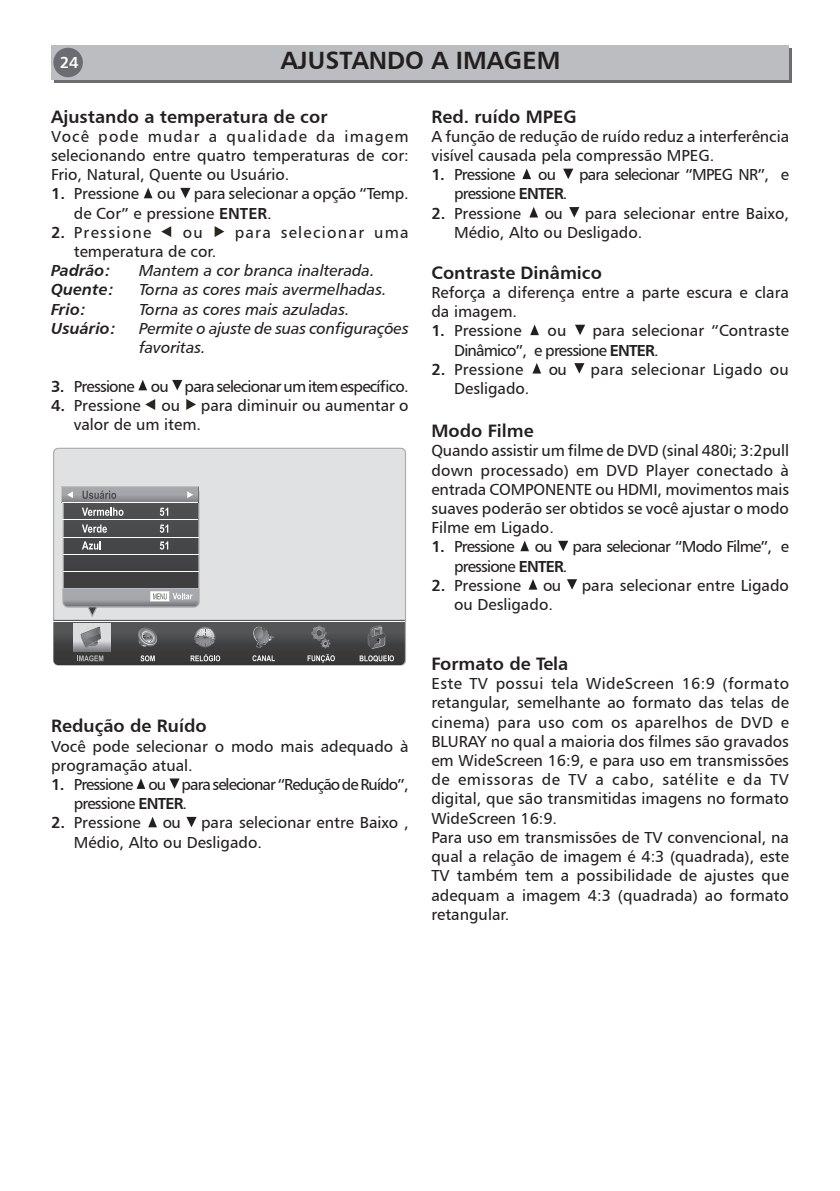
<style>
.page{position:relative;width:840px;height:1191px;background:#fff}
.page>*{position:absolute;margin:0;border:0;box-sizing:border-box;transform-origin:0 0}
.t1{font:25px "Humanist 777 BT Bold B";color:#231f20}
.t2{font:18px "Humanist 777 BT Bold B";color:#231f20}
.t3{font:16px/19.2px "Humanist 777 BT Roman B";color:#231f20}
.t4{font:16px/19.2px "Humanist 777 BT Italic B";color:#231f20}
.t5{font:16px "Humanist 777 BT Roman B";letter-spacing:-.045em;color:#231f20}
.t6{font:16px/19.2px "Humanist 777 BT Roman B";letter-spacing:-.05em;color:#231f20}
.t7{font:16px/19.2px "Humanist 777 BT Roman B";letter-spacing:-.06em;color:#231f20}
.t8{font:16px "Humanist 777 BT Roman B";letter-spacing:.08em;color:#231f20}
.t9{font:16px "Humanist 777 BT Bold Italic B";color:#231f20}
.t10{font:16px "Humanist 777 BT Bold B";color:#fff}
.s1{font-family:"Humanist 777 BT Bold B"}
</style>
<div class="page">
<svg style="left:54px;top:48px;width:737px;height:34px;background:#86878a"></svg>
<div style="left:51px;top:45px;width:737px;height:34px;background:#bcbdc0"></div>
<div style="left:53px;top:48px;width:30px;height:29px;background:#6c6d70;border-radius:50%"></div>
<svg style="left:144px;top:188px;width:8px;height:10px"></svg>
<svg style="left:180px;top:188px;width:10px;height:10px"></svg>
<svg style="left:161px;top:226px;width:10px;height:11px"></svg>
<svg style="left:214px;top:226px;width:10px;height:11px"></svg>
<svg style="left:138px;top:380px;width:9px;height:10px"></svg>
<svg style="left:172px;top:380px;width:10px;height:10px"></svg>
<svg style="left:145px;top:399px;width:10px;height:11px"></svg>
<svg style="left:186px;top:399px;width:10px;height:11px"></svg>
<svg style="left:136px;top:778px;width:9px;height:11px"></svg>
<svg style="left:169px;top:778px;width:10px;height:11px"></svg>
<svg style="left:148px;top:817px;width:9px;height:10px"></svg>
<svg style="left:186px;top:817px;width:10px;height:10px"></svg>
<div style="left:54px;top:448px;width:351px;height:217px;background:#e0e1e3;border-radius:5px"></div>
<svg style="left:54px;top:486px;width:350px;height:179px"></svg>
<svg style="left:522px;top:168px;width:9px;height:11px"></svg>
<svg style="left:563px;top:169px;width:10px;height:10px"></svg>
<svg style="left:529px;top:207px;width:9px;height:10px"></svg>
<svg style="left:569px;top:207px;width:10px;height:10px"></svg>
<svg style="left:530px;top:324px;width:8px;height:11px"></svg>
<svg style="left:575px;top:325px;width:10px;height:10px"></svg>
<svg style="left:532px;top:363px;width:9px;height:10px"></svg>
<svg style="left:574px;top:363px;width:10px;height:10px"></svg>
<svg style="left:520px;top:540px;width:8px;height:11px"></svg>
<svg style="left:558px;top:541px;width:10px;height:10px"></svg>
<svg style="left:529px;top:579px;width:8px;height:10px"></svg>
<svg style="left:567px;top:579px;width:10px;height:10px"></svg>
<p class="t10" style="left:60px;top:52px;width:20px">24</p>
<h1 class="t1" style="left:281px;top:44px;width:62px">ajustando</h1>
<h1 class="t1" style="left:431px;top:44px;width:41px">a ima</h1>
<h1 class="t1" style="left:503px;top:44px;width:37px">gem</h1>
<p class="t2" style="left:51px;top:105px;width:278px">Ajustando a temperatura de cor</p>
<p class="t3" style="left:51px;top:126px;width:359px;text-align:justify">Você pode mudar a qualidade da imagem selecionando entre quatro temperaturas de cor:<br>Frio, Natural, Quente ou Usuário.</p>
<p class="t3" style="left:74px;top:184px;width:336px;text-indent:-23px"><span class="s1">1.</span> Pressione ou para selecionar a opção “Temp. de Cor” e pressione <span class="s1">ENTER</span>.</p>
<p class="t8" style="left:51px;top:222px;width:102px"><span class="s1">2.</span> Pressione</p>
<p class="t3" style="left:183px;top:222px;width:22px">ou</p>
<p class="t8" style="left:234px;top:222px;width:175px">para selecionar uma</p>
<p class="t3" style="left:74px;top:242px;width:144px">temperatura de cor.</p>
<p class="t9" style="left:51px;top:260px;width:62px">Padrão:</p>
<p class="t4" style="left:139px;top:261px;width:237px">Mantem a cor branca inalterada.</p>
<p class="t9" style="left:51px;top:280px;width:65px">Quente:</p>
<p class="t4" style="left:139px;top:280px;width:249px">Torna as cores mais avermelhadas.</p>
<p class="t9" style="left:51px;top:299px;width:37px">Frio:</p>
<p class="t4" style="left:139px;top:299px;width:212px">Torna as cores mais azuladas.</p>
<p class="t9" style="left:51px;top:318px;width:67px">Usuário:</p>
<p class="t4" style="left:139px;top:318px;width:271px">Permite o ajuste de suas configurações favoritas.</p>
<p class="t5" style="left:51px;top:376px;width:359px"><span class="s1">3.</span> Pressione ou para selecionar um item específico.</p>
<p class="t3" style="left:51px;top:395px;width:91px"><span class="s1">4.</span> Pressione</p>
<p class="t3" style="left:161px;top:395px;width:20px">ou</p>
<p class="t3" style="left:74px;top:395px;width:336px;text-indent:127px">para diminuir ou aumentar o valor de um item.</p>
<p class="t2" style="left:51px;top:715px;width:157px">Redução de Ruído</p>
<p class="t3" style="left:51px;top:736px;width:359px">Você pode selecionar o modo mais adequado à programação atual.</p>
<p class="t7" style="left:74px;top:774px;width:336px;text-indent:-23px"><span class="s1">1.</span> Pressione ou para selecionar “Redução de Ruído”, pressione <span class="s1">ENTER</span>.</p>
<p class="t3" style="left:51px;top:813px;width:91px"><span class="s1">2.</span> Pressione</p>
<p class="t3" style="left:163px;top:813px;width:19px">ou</p>
<p class="t3" style="left:74px;top:813px;width:336px;text-indent:127px">para selecionar entre Baixo ,<br>Médio, Alto ou Desligado.</p>
<p class="t2" style="left:431px;top:105px;width:144px">Red. ruído MPEG</p>
<p class="t3" style="left:431px;top:126px;width:359px">A função de redução de ruído reduz a interferência visível causada pela compressão MPEG.</p>
<p class="t5" style="left:431px;top:165px;width:85px"><span class="s1">1.</span> Pressione</p>
<p class="t3" style="left:538px;top:165px;width:20px">ou</p>
<p class="t5" style="left:578px;top:165px;width:211px">para selecionar “MPEG NR”, e</p>
<p class="t6" style="left:454px;top:184px;width:115px">pressione <span class="s1">ENTER</span>.</p>
<p class="t3" style="left:431px;top:203px;width:91px"><span class="s1">2.</span> Pressione</p>
<p class="t3" style="left:544px;top:203px;width:19px">ou</p>
<p class="t3" style="left:454px;top:203px;width:336px;text-indent:130px">para selecionar entre Baixo,<br>Médio, Alto ou Desligado.</p>
<p class="t2" style="left:431px;top:261px;width:172px">Contraste Dinâmico</p>
<p class="t3" style="left:431px;top:282px;width:359px">Reforça a diferença entre a parte escura e clara da imagem.</p>
<p class="t3" style="left:431px;top:321px;width:92px"><span class="s1">1.</span> Pressione</p>
<p class="t3" style="left:547px;top:321px;width:20px">ou</p>
<p class="t3" style="left:454px;top:321px;width:336px;text-indent:138px">para selecionar “Contraste<br>Dinâmico”, e pressione <span class="s1">ENTER</span>.</p>
<p class="t3" style="left:431px;top:359px;width:93px"><span class="s1">2.</span> Pressione</p>
<p class="t3" style="left:548px;top:359px;width:20px">ou</p>
<p class="t3" style="left:590px;top:359px;width:200px">para selecionar Ligado ou</p>
<p class="t3" style="left:454px;top:378px;width:77px">Desligado.</p>
<p class="t2" style="left:431px;top:419px;width:104px">Modo Filme</p>
<p class="t3" style="left:431px;top:441px;width:359px;text-align:justify">Quando assistir um filme de DVD (sinal 480i; 3:2pull down processado) em DVD Player conectado à entrada COMPONENTE ou HDMI, movimentos mais suaves poderão ser obtidos se você ajustar o modo Filme em Ligado.</p>
<p class="t6" style="left:454px;top:537px;width:336px;text-indent:-23px"><span class="s1">1.</span> Pressione ou para selecionar “Modo Filme”, e pressione <span class="s1">ENTER</span>.</p>
<p class="t3" style="left:431px;top:575px;width:91px"><span class="s1">2.</span> Pressione</p>
<p class="t3" style="left:543px;top:575px;width:19px">ou</p>
<p class="t3" style="left:581px;top:575px;width:209px">para selecionar entre Ligado</p>
<p class="t3" style="left:454px;top:594px;width:100px">ou Desligado.</p>
<p class="t2" style="left:431px;top:652px;width:138px">Formato de Tela</p>
<p class="t3" style="left:431px;top:674px;width:359px">Este TV possui tela WideScreen 16:9 (formato retangular, semelhante ao formato das telas de cinema) para uso com os aparelhos de DVD e BLURAY no qual a maioria dos filmes são gravados em WideScreen 16:9, e para uso em transmissões de emissoras de TV a cabo, satélite e da TV digital, que são transmitidas imagens no formato WideScreen 16:9.<br>Para uso em transmissões de TV convencional, na qual a relação de imagem é 4:3 (quadrada), este TV também tem a possibilidade de ajustes que adequam a imagem 4:3 (quadrada) ao formato retangular.</p>
</div>
